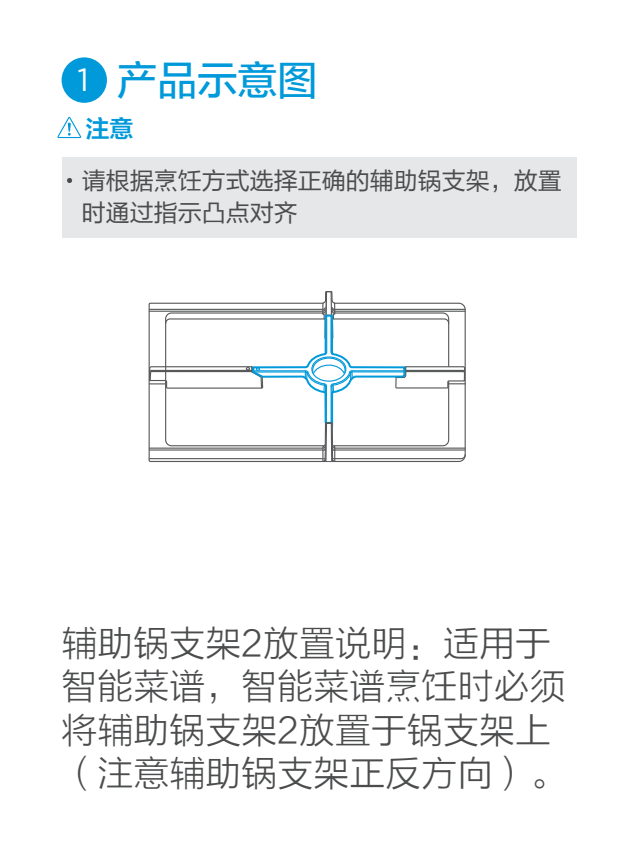
<style>
.page{position:relative;width:627px;height:860px;background:#fff}
.page>*{position:absolute;margin:0;border:0;box-sizing:border-box;transform-origin:0 0}
.t1{font:40px "FZLTZHUNHK GBK1 0";color:#0099da}
.t2{font:36px/43.2px "FZLTXHK";color:#4b4c4d}
.t3{font:24px/32px "FZLTHK GBK1 0";color:#4b4c4d}
.t4{font:24px "FZLTZCHK GBK1 0";color:#0099da}
.s1{font-family:"Gotham";font-size:32px;color:#fff}
</style>
<div class="page">
<svg style="left:148px;top:291px;width:318px;height:171px"></svg>
<div style="left:62px;top:57px;width:45px;height:46px;background:#0099da;border-radius:50%"></div>
<div style="left:63px;top:157px;width:513px;height:80px;background:#e6e7e9"></div>
<svg style="left:57px;top:117px;width:24px;height:21px"></svg>
<svg style="left:67px;top:178px;width:5px;height:5px"></svg>
<p class="t1" style="left:67px;top:59px;width:252px"><span class="s1">11</span> 产品示意图</p>
<p class="t4" style="left:86px;top:115px;width:49px">注意</p>
<p class="t3" style="left:82px;top:165px;width:482px">请根据烹饪方式选择正确的辅助锅支架，放置时通过指示凸点对齐</p>
<p class="t2" style="left:62px;top:622px;width:505px">辅助锅支架2放置说明：适用于智能菜谱，智能菜谱烹饪时必须将辅助锅支架2放置于锅支架上（注意辅助锅支架正反方向）。</p>
</div>
